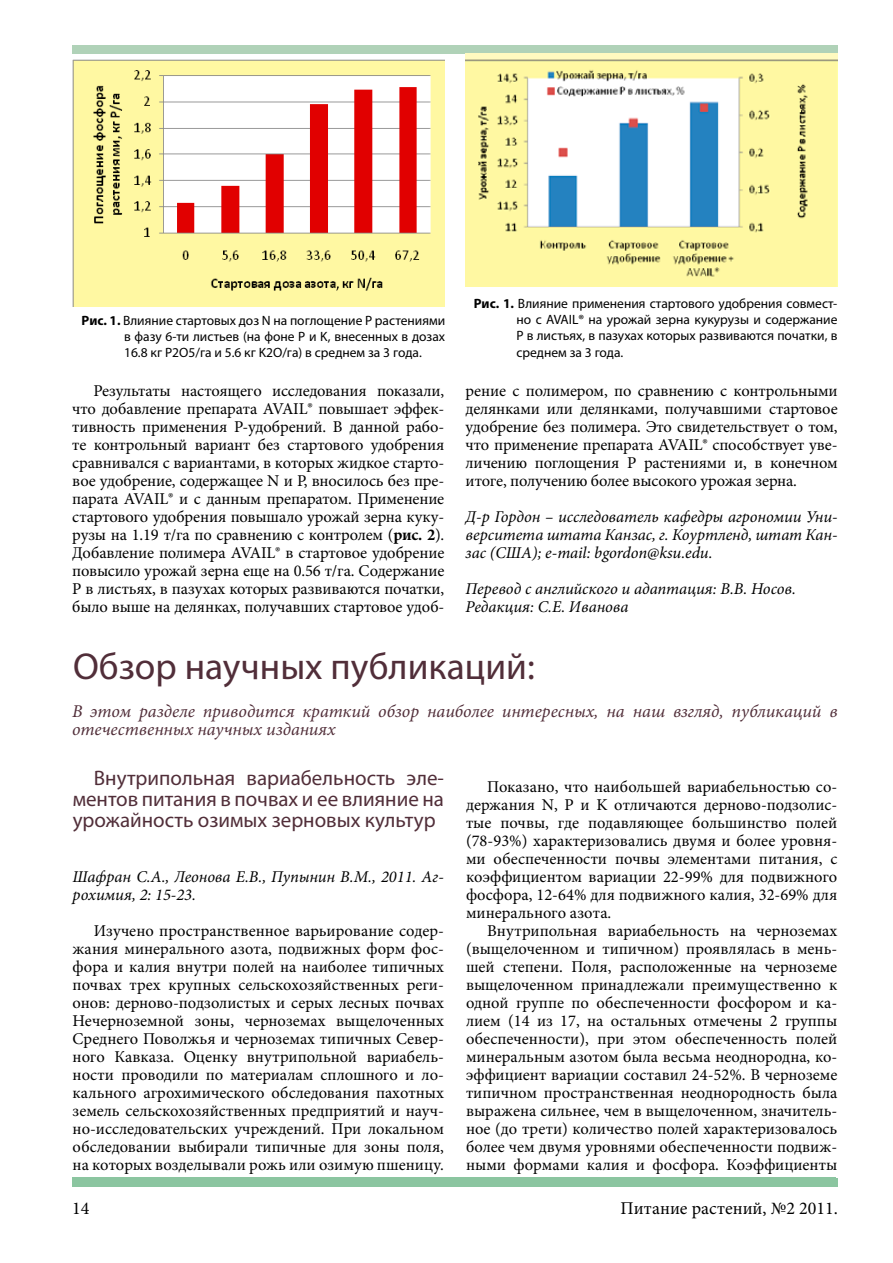
<style>
.page{position:relative;width:893px;height:1263px;background:#fff}
.page>*{position:absolute;margin:0;border:0;box-sizing:border-box;transform-origin:0 0}
.t1{font:37.5px "Myriad Pro";color:#512e39}
.t2{font:21px/21px "Myriad Pro";color:#512e39;text-align:justify}
.t3{font:italic 18px/18px "Minion Pro";color:#512e39}
.t4{font:18px "Minion Pro";color:#000}
.t5{font:16.5px/18px "Minion Pro";color:#000;text-align:justify}
.t6{font:italic 16.5px/18px "Minion Pro";letter-spacing:-.005em;color:#000}
.t7{font:13.5px/16.2px "Myriad Pro";color:#000;text-align:justify}
.s1{font-weight:700}
</style>
<div class="page">
<div style="left:73px;top:45px;width:764px;height:9px;background:#b0d2b8"></div>
<div style="left:72px;top:1178px;width:766px;height:8px;background:#8bc5a0"></div>
<img style="left:72px;top:60px;width:372px;height:246px">
<svg style="left:465px;top:53px;width:372px;height:7px;background:#f7f3ba"></svg>
<img style="left:465px;top:60px;width:372px;height:227px">
<p class="t7" style="left:124px;top:312px;width:323px;text-indent:-43px"><span class="s1">Рис. 1.</span> Влияние стартовых доз N на поглощение Р растениями в фазу 6-ти листьев (на фоне P и K, внесенных в дозах 16.8 кг P2O5/га и 5.6 кг K2O/га) в среднем за 3 года.</p>
<p class="t7" style="left:516px;top:295px;width:323px;text-indent:-43px"><span class="s1">Рис. 1.</span> Влияние применения стартового удобрения совмест&shy;но с AVAIL® на урожай зерна кукурузы и содержание P в листьях, в пазухах которых развиваются початки, в среднем за 3 года.</p>
<p class="t5" style="left:72px;top:382px;width:374px;text-indent:21px">Результаты настоящего исследования показали, что добавление препарата AVAIL® повышает эффек&shy;тивность применения P-удобрений. В данной рабо&shy;те контрольный вариант без стартового удобрения сравнивался с вариантами, в которых жидкое старто&shy;вое удобрение, содержащее N и P, вносилось без пре&shy;парата AVAIL® и с данным препаратом. Применение стартового удобрения повышало урожай зерна куку&shy;рузы на 1.19 т/га по сравнению с контролем (<span class="s1">рис. 2</span>).<br>Добавление полимера AVAIL® в стартовое удобрение повысило урожай зерна еще на 0.56 т/га. Содержание P в листьях, в пазухах которых развиваются початки, было выше на делянках, получавших стартовое удоб-</p>
<p class="t5" style="left:466px;top:382px;width:374px">рение с полимером, по сравнению с контрольными делянками или делянками, получавшими стартовое удобрение без полимера. Это свидетельствует о том, что применение препарата AVAIL® способствует уве&shy;личению поглощения Р растениями и, в конечном итоге, получению более высокого урожая зерна.</p>
<p class="t6" style="left:466px;top:508px;width:374px;text-align:justify">Д-р Гордон – исследователь кафедры агрономии Уни&shy;верситета штата Канзас, г. Коуртленд, штат Кан&shy;зас (США); e-mail: bgordon@ksu.edu.</p>
<p class="t6" style="left:466px;top:580px;width:332px">Перевод с английского и адаптация: В.В. Носов.<br>Редакция: С.Е. Иванова</p>
<h1 class="t1" style="left:73px;top:644px;width:463px">Обзор научных публикаций:</h1>
<p class="t3" style="left:72px;top:702px;width:767px">В этом разделе приводится краткий обзор наиболее интересных, на наш взгляд, публикаций в отечественных научных изданиях</p>
<p class="t2" style="left:73px;top:767px;width:373px;text-indent:21px">Внутрипольная вариабельность эле&shy;ментов питания в почвах и ее влияние на урожайность озимых зерновых культур</p>
<p class="t6" style="left:73px;top:868px;width:373px">Шафран С.А., Леонова Е.В., Пупынин В.М., 2011. Аг&shy;рохимия, 2: 15-23.</p>
<p class="t5" style="left:73px;top:922px;width:373px;text-indent:21px">Изучено пространственное варьирование содер&shy;жания минерального азота, подвижных форм фос&shy;фора и калия внутри полей на наиболее типичных почвах трех крупных сельскохозяйственных реги&shy;онов: дерново-подзолистых и серых лесных почвах Нечерноземной зоны, черноземах выщелоченных Среднего Поволжья и черноземах типичных Север&shy;ного Кавказа. Оценку внутрипольной вариабель&shy;ности проводили по материалам сплошного и ло&shy;кального агрохимического обследования пахотных земель сельскохозяйственных предприятий и науч&shy;но-исследовательских учреждений. При локальном обследовании выбирали типичные для зоны поля, на которых возделывали рожь или озимую пшеницу.</p>
<p class="t5" style="left:466px;top:778px;width:373px;text-indent:21px">Показано, что наибольшей вариабельностью со&shy;держания N, P и K отличаются дерново-подзолис&shy;тые почвы, где подавляющее большинство полей (78-93%) характеризовались двумя и более уровня&shy;ми обеспеченности почвы элементами питания, с коэффициентом вариации 22-99% для подвижного фосфора, 12-64% для подвижного калия, 32-69% для минерального азота.</p>
<p class="t5" style="left:466px;top:922px;width:373px;text-indent:21px">Внутрипольная вариабельность на черноземах (выщелоченном и типичном) проявлялась в мень&shy;шей степени. Поля, расположенные на черноземе выщелоченном принадлежали преимущественно к одной группе по обеспеченности фосфором и ка&shy;лием (14 из 17, на остальных отмечены 2 группы обеспеченности), при этом обеспеченность полей минеральным азотом была весьма неоднородна, ко&shy;эффициент вариации составил 24-52%. В черноземе типичном пространственная неоднородность была выражена сильнее, чем в выщелоченном, значитель&shy;ное (до трети) количество полей характеризовалось более чем двумя уровнями обеспеченности подвиж&shy;ными формами калия и фосфора. Коэффициенты</p>
<p class="t4" style="left:72px;top:1196px;width:19px">14</p>
<p class="t4" style="left:621px;top:1196px;width:219px">Питание растений, №2 2011.</p>
</div>
